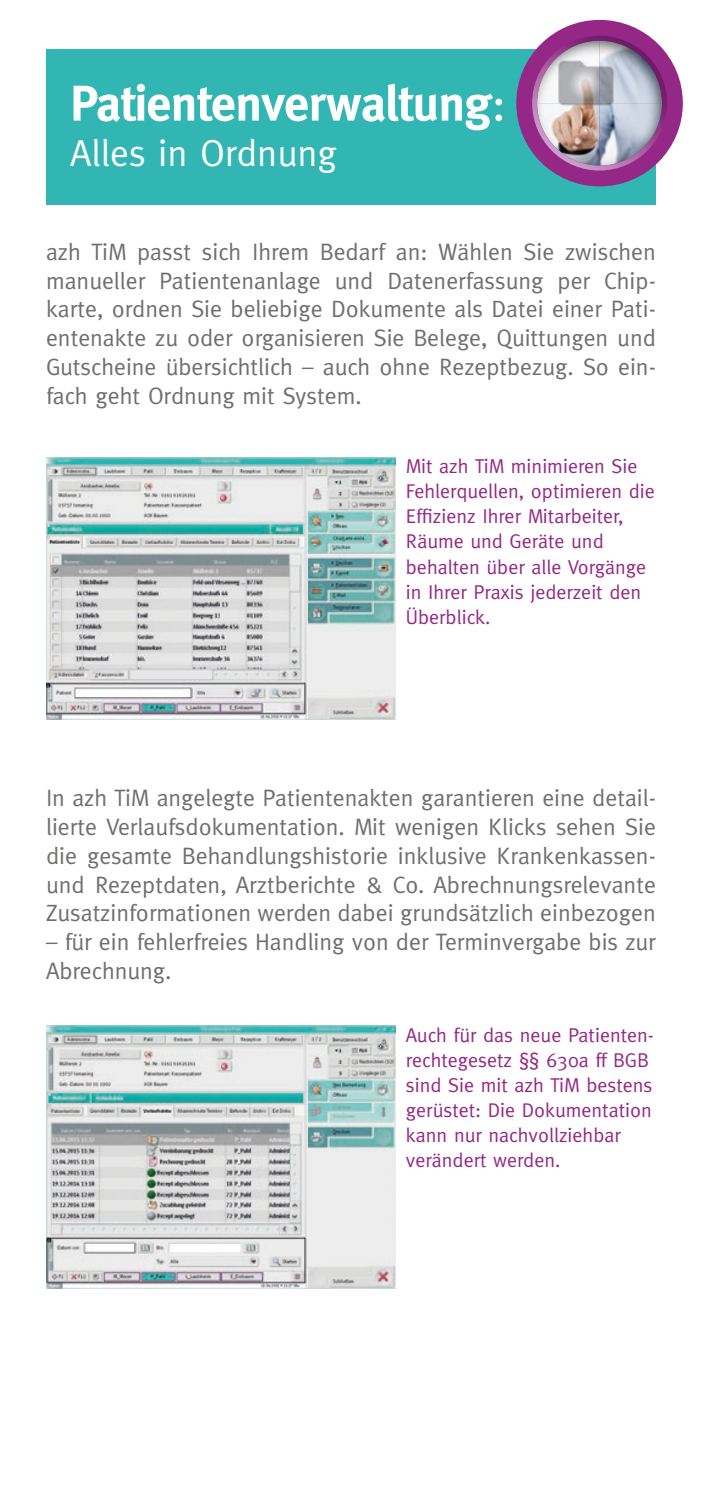
<style>
.page{position:relative;width:702px;height:1489px;background:#fff}
.page>*{position:absolute;margin:0;border:0;box-sizing:border-box;transform-origin:0 0}
.t1{font:700 50px "Meta";letter-spacing:-.015em;color:#fff}
.t2{font:37.5px "Meta";color:#fff}
.t3{font:23.75px/28.8px "Meta";color:#6f6f6e;text-align:justify}
.t4{font:20px/25px "Meta";color:#952886}
.s1{font-weight:400}
</style>
<div class="page">
<div style="left:46px;top:50px;width:610px;height:155px;background:#32b6b3"></div>
<div style="left:516px;top:20px;width:166px;height:166px;background:#952886;border-radius:50%"></div>
<img style="left:532px;top:36px;width:135px;height:134px">
<img style="left:537px;top:103px;width:125px;height:63px">
<img style="left:46px;top:457px;width:350px;height:262px">
<img style="left:46px;top:1025px;width:350px;height:263px">
<p class="t1" style="left:70px;top:74px;width:437px">Patientenverwaltung<span class="s1">:</span></p>
<p class="t2" style="left:70px;top:131px;width:268px">Alles in Ordnung</p>
<p class="t3" style="left:46px;top:237px;width:611px">azh TiM passt sich Ihrem Bedarf an: Wählen Sie zwischen manueller Patientenanlage und Datenerfassung per Chip&shy;karte, ordnen Sie beliebige Dokumente als Datei einer Pati&shy;entenakte zu oder organisieren Sie Belege, Quittungen und Gutscheine übersichtlich – auch ohne Rezeptbezug. So ein&shy;fach geht Ordnung mit System.</p>
<p class="t4" style="left:406px;top:454px;width:250px">Mit azh TiM minimieren Sie<br>Fehlerquellen, optimieren die<br>Effizienz Ihrer Mitarbeiter,<br>Räume und Geräte und behalten über alle Vorgänge in Ihrer Praxis jederzeit den<br>Überblick.</p>
<p class="t3" style="left:46px;top:783px;width:611px">In azh TiM angelegte Patientenakten garantieren eine detail&shy;lierte Verlaufsdokumentation. Mit wenigen Klicks sehen Sie die gesamte Behandlungshistorie inklusive Krankenkassen&shy;und Rezeptdaten, Arztberichte &amp; Co. Abrechnungsrelevante Zusatzinformationen werden dabei grundsätzlich einbezogen</p>
<p class="t3" style="left:46px;top:927px;width:611px">– für ein fehlerfreies Handling von der Terminvergabe bis zur<br>Abrechnung.</p>
<p class="t4" style="left:406px;top:1022px;width:249px">Auch für das neue Patienten&shy;rechtegesetz §§ 630a ff BGB sind Sie mit azh TiM bestens gerüstet: Die Dokumentation kann nur nachvollziehbar verändert werden.</p>
</div>
